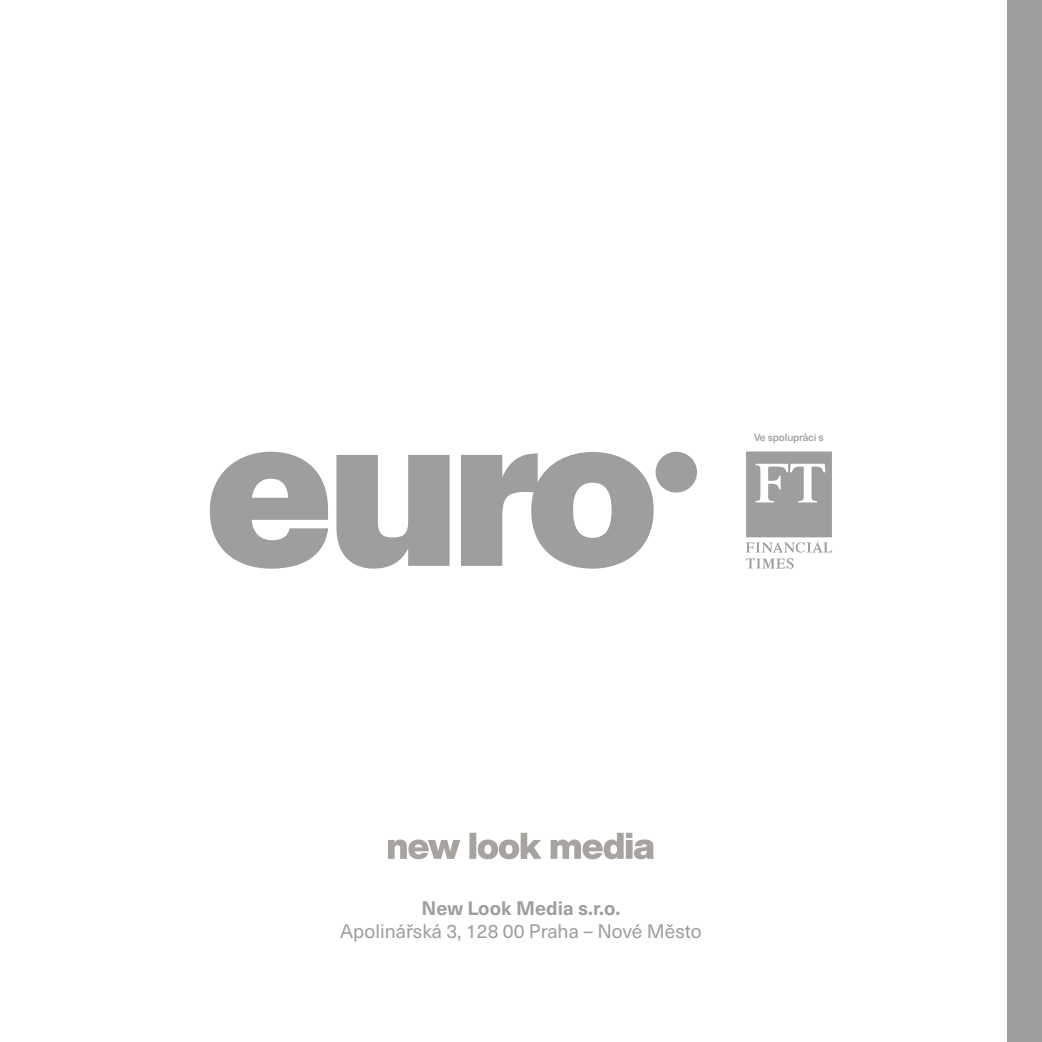
<style>
.page{position:relative;width:1042px;height:1042px;background:#fff}
.page>*{position:absolute;margin:0;border:0;box-sizing:border-box;transform-origin:0 0}
.t1{font:19.25px "Neue Haas Unica W1 G";color:#9e9e9c}
.t2{font:700 19.25px "Neue Haas Unica W1 G";color:#9e9e9c}
.t3{font:500 10.33px "Neue Haas Unica W1 G";letter-spacing:-.015em;color:#9e9e9c}
</style>
<div class="page">
<svg style="left:210px;top:452px;width:118px;height:116px"></svg>
<svg style="left:336px;top:455px;width:113px;height:113px"></svg>
<svg style="left:461px;top:452px;width:192px;height:116px"></svg>
<div style="left:655px;top:452px;width:42px;height:40px;background:#9e9e9c;border-radius:50%"></div>
<div style="left:1007px;top:0;width:35px;height:1042px;background:#9e9e9c"></div>
<svg style="left:388px;top:833px;width:266px;height:26px"></svg>
<svg style="left:746px;top:451px;width:86px;height:117px"></svg>
<p class="t3" style="left:754px;top:430px;width:71px">Ve spolupráci s</p>
<p class="t2" style="left:421px;top:893px;width:200px">New Look Media s.r.o.</p>
<p class="t1" style="left:340px;top:917px;width:363px">Apolinářská 3, 128 00 Praha – Nové Město</p>
</div>
